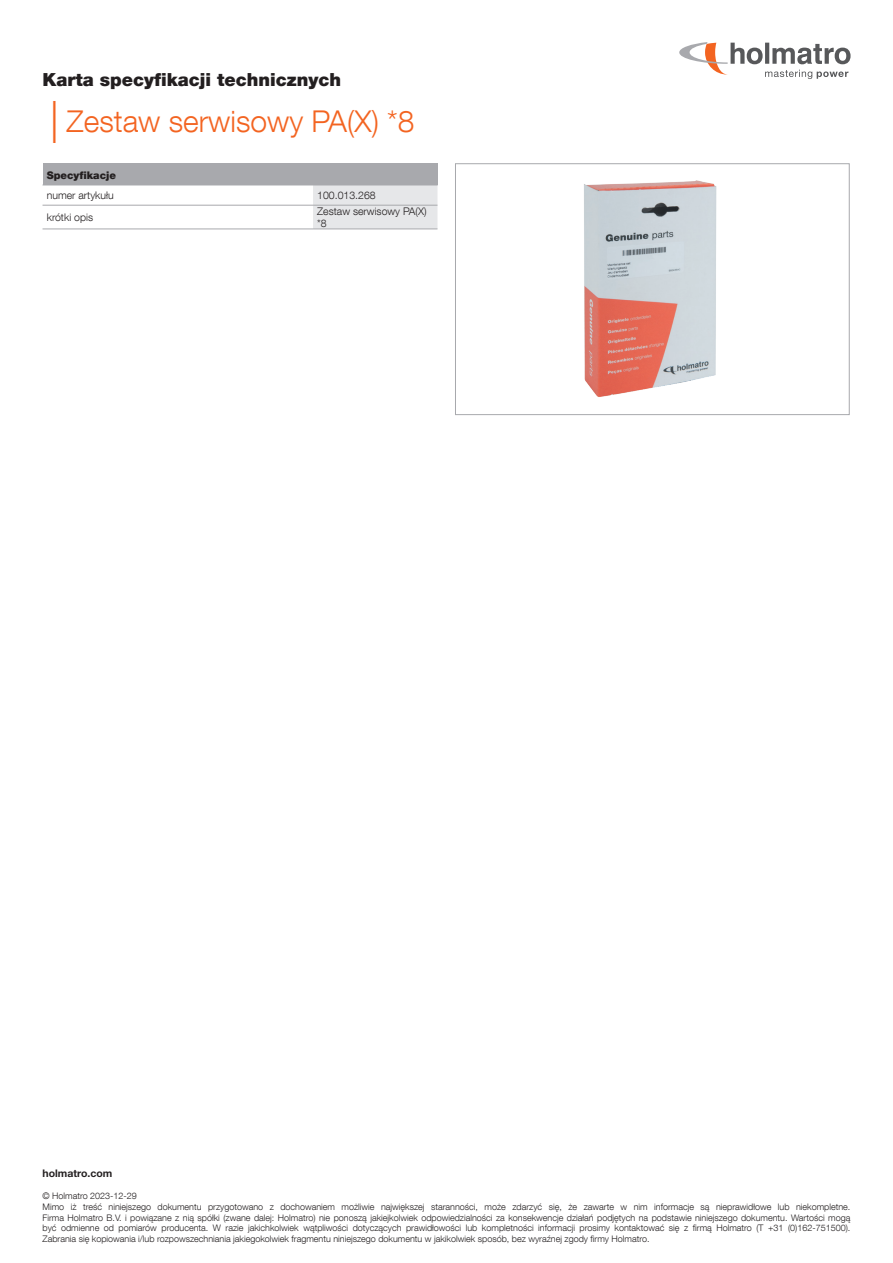
<style>
.page{position:relative;width:893px;height:1263px;background:#fff}
.page>*{position:absolute;margin:0;border:0;box-sizing:border-box;transform-origin:0 0}
.t1{font:300 30px "Helvetica Neue LT Com";color:#f36421}
.t2{font:900 18px "Helvetica Neue LT Com";color:#231f20}
.t3{font:300 10.5px/12px "Helvetica Neue LT Com";color:#231f20}
.t4{font:700 10.5px "Helvetica Neue LT Std";color:#231f20}
.t5{font:900 10.5px "Helvetica Neue LT Com";color:#231f20}
.t6{font:300 9px/10.8px "Helvetica Neue LT Com";color:#231f20}
.s1{font-family:"Helvetica Neue LT Std";font-size:42px}
</style>
<div class="page">
<svg style="left:679px;top:42px;width:171px;height:37px"></svg>
<div style="left:43px;top:164px;width:394px;height:21px;background:#a8a9ad"></div>
<svg style="left:313px;top:164px;width:125px;height:65px"></svg>
<hr style="left:43px;top:185px;width:270px;height:1px;background:#a8a9ad">
<hr style="left:313px;top:185px;width:125px;height:1px;background:#a8a9ad">
<hr style="left:43px;top:229px;width:270px;height:1px;background:#a8a9ad">
<hr style="left:43px;top:205px;width:270px;height:1px;background:#a8a9ad">
<hr style="left:313px;top:229px;width:124px;height:1px;background:#a8a9ad">
<hr style="left:313px;top:205px;width:124px;height:1px;background:#a8a9ad">
<img style="left:584px;top:180px;width:133px;height:217px">
<div style="left:455px;top:164px;width:394px;height:251px;border:1px solid #a8a9ad"></div>
<h2 class="t2" style="left:43px;top:68px;width:300px">Karta specyfikacji technicznych</h2>
<h1 class="t1" style="left:50px;top:103px;width:366px"><span class="s1">|</span> Zestaw serwisowy PA(X) *8</h1>
<p class="t5" style="left:47px;top:169px;width:71px">Specyfikacje</p>
<p class="t3" style="left:47px;top:189px;width:68px">numer artykułu</p>
<p class="t3" style="left:317px;top:189px;width:60px">100.013.268</p>
<p class="t3" style="left:47px;top:211px;width:48px">krótki opis</p>
<p class="t3" style="left:317px;top:205px;width:111px">Zestaw serwisowy PA(X) *8</p>
<p class="t4" style="left:43px;top:1167px;width:71px">holmatro.com</p>
<p class="t6" style="left:43px;top:1190px;width:809px">© Holmatro 2023-12-29<br>Mimo iż treść niniejszego dokumentu przygotowano z dochowaniem możliwie największej staranności, może zdarzyć się, że zawarte w nim informacje są nieprawidłowe lub niekompletne.<br>Firma Holmatro B.V. i powiązane z nią spółki (zwane dalej: Holmatro) nie ponoszą jakiejkolwiek odpowiedzialności za konsekwencje działań podjętych na podstawie niniejszego dokumentu. Wartości mogą być odmienne od pomiarów producenta. W razie jakichkolwiek wątpliwości dotyczących prawidłowości lub kompletności informacji prosimy kontaktować się z firmą Holmatro (T +31 (0)162-751500).<br>Zabrania się kopiowania i/lub rozpowszechniania jakiegokolwiek fragmentu niniejszego dokumentu w jakikolwiek sposób, bez wyraźnej zgody firmy Holmatro.</p>
</div>
